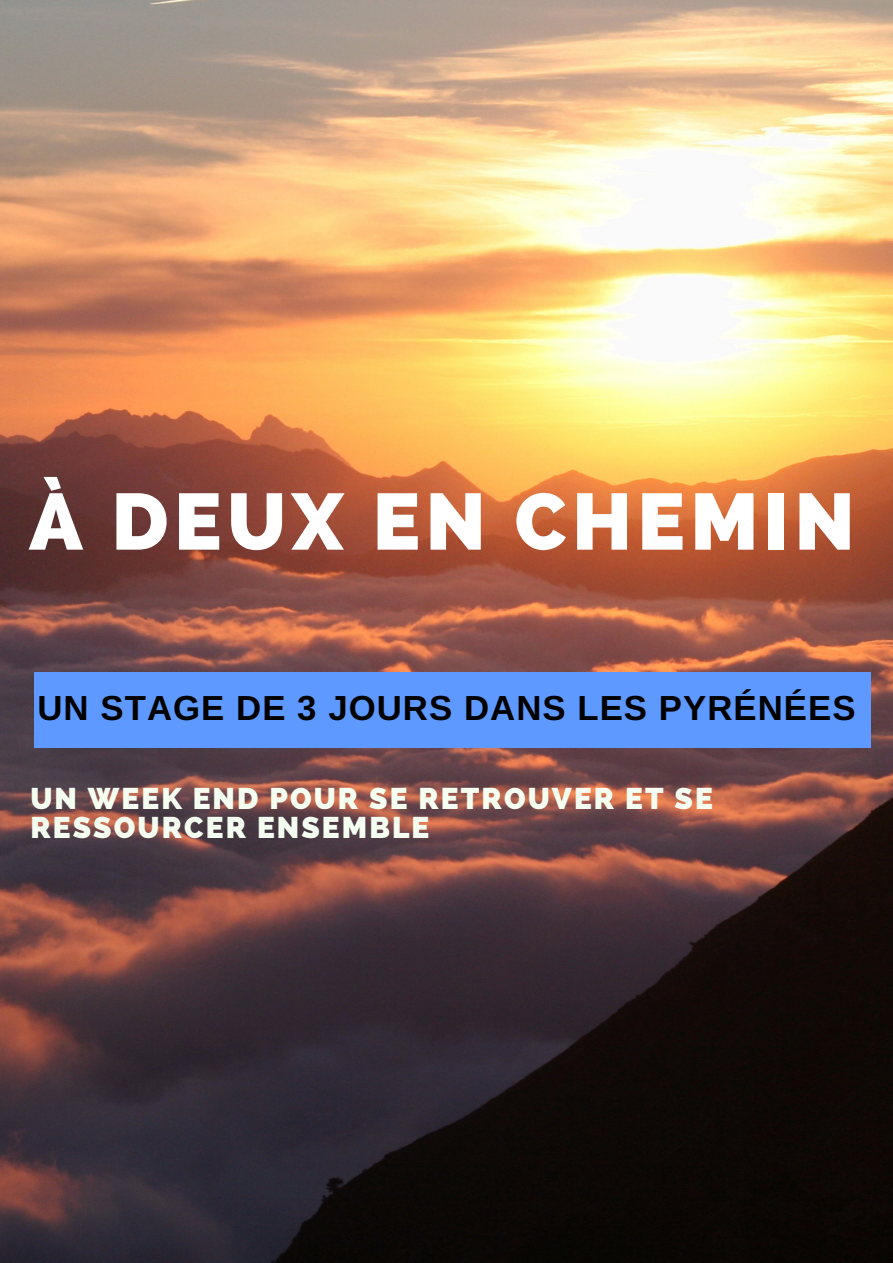
<style>
.page{position:relative;width:893px;height:1263px;background:#fff}
.page>*{position:absolute;margin:0;border:0;box-sizing:border-box;transform-origin:0 0}
.t1{font:800 79.5px "Raleway";letter-spacing:.07em;color:#fff}
.t2{font:700 34.8px "Arimo";letter-spacing:.03em;color:#000}
.t3{font:800 29.85px/29.2px "Raleway";letter-spacing:.07em;color:#f5fff1}
</style>
<div class="page">
<img style="left:0;top:0;width:893px;height:1263px">
<div style="left:34px;top:672px;width:836px;height:76px;background:#5d99ff"></div>
<h1 class="t1" style="left:29px;top:475px;width:827px">À DEUX EN CHEMIN</h1>
<p class="t2" style="left:37px;top:688px;width:819px">UN STAGE DE 3 JOURS DANS LES PYRÉNÉES</p>
<p class="t3" style="left:30px;top:784px;width:684px">UN WEEK END POUR SE RETROUVER ET SE<br>RESSOURCER ENSEMBLE</p>
</div>
